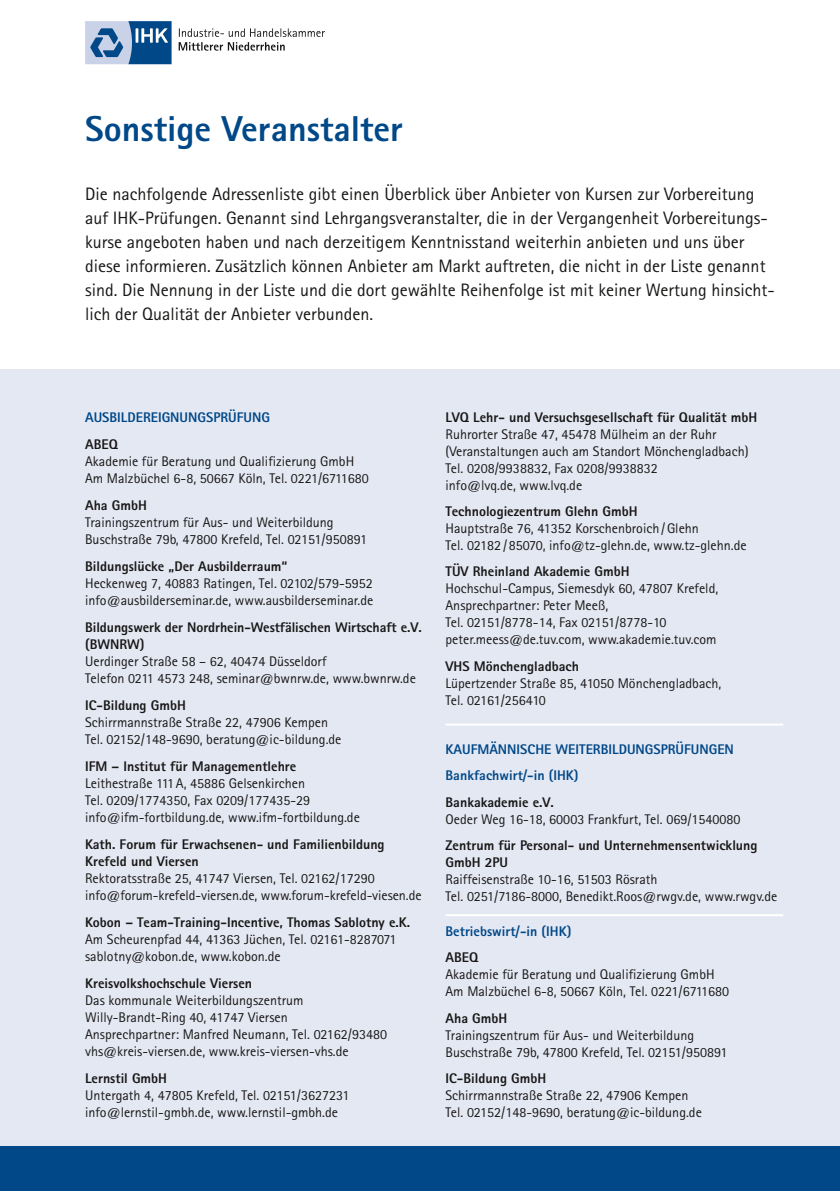
<style>
.page{position:relative;width:840px;height:1191px;background:#fff}
.page>*{position:absolute;margin:0;border:0;box-sizing:border-box;transform-origin:0 0}
.t1{font:800 36px "Rotis Sans Serif Pro";color:#004888}
.t2{font:18px/24px "Rotis Sans Serif Pro";color:#181716}
.t3{font:14px/17px "Rotis Sans Serif Pro";color:#181716}
.t4{font:800 14px/17px "Rotis Sans Serif Pro";color:#181716}
.t5{font:800 14px/26.4px "Rotis Sans Serif Pro";color:#004888}
</style>
<div class="page">
<div style="left:0;top:1145px;width:839px;height:46px;background:#004888"></div>
<hr style="left:839px;top:1145px;width:1px;height:46px;background:#004888">
<svg style="left:85px;top:21px;width:86px;height:43px;background:#628cb6"></svg>
<svg style="left:178px;top:28px;width:147px;height:23px"></svg>
<div style="left:0;top:369px;width:839px;height:776px;background:#e4e8f3"></div>
<hr style="left:839px;top:85px;width:1px;height:1060px;background:#e4e8f3">
<hr style="left:445px;top:723px;width:337px;height:2px;background:#fff">
<hr style="left:445px;top:914px;width:337px;height:2px;background:#fff">
<h1 class="t1" style="left:85px;top:106px;width:319px">Sonstige Veranstalter</h1>
<p class="t2" style="left:85px;top:182px;width:691px">Die nachfolgende Adressenliste gibt einen Überblick über Anbieter von Kursen zur Vorbereitung auf IHK-Prüfungen. Genannt sind Lehrgangsveranstalter, die in der Vergangenheit Vorbereitungs&shy;kurse angeboten haben und nach derzeitigem Kenntnisstand weiterhin anbieten und uns über diese informieren. Zusätzlich können Anbieter am Markt auftreten, die nicht in der Liste genannt sind. Die Nennung in der Liste und die dort gewählte Reihenfolge ist mit keiner Wertung hinsicht&shy;lich der Qualität der Anbieter verbunden.</p>
<p class="t5" style="left:85px;top:403px;width:186px">AUSBILDEREIGNUNGSPRÜFUNG</p>
<p class="t4" style="left:85px;top:435px;width:34px">ABEQ</p>
<p class="t3" style="left:85px;top:452px;width:285px">Akademie für Beratung und Qualifizierung GmbH<br>Am Malzbüchel 6-8, 50667 Köln, Tel. 0221/6711680</p>
<p class="t4" style="left:85px;top:496px;width:63px">Aha GmbH</p>
<p class="t3" style="left:85px;top:513px;width:283px">Trainingszentrum für Aus- und Weiterbildung<br>Buschstraße 79b, 47800 Krefeld, Tel. 02151/950891</p>
<p class="t4" style="left:85px;top:557px;width:204px">Bildungslücke „Der Ausbilderraum“</p>
<p class="t3" style="left:85px;top:574px;width:289px">Heckenweg 7, 40883 Ratingen, Tel. 02102/579-5952 info@ausbilderseminar.de, www.ausbilderseminar.de</p>
<p class="t4" style="left:85px;top:618px;width:338px">Bildungswerk der Nordrhein-Westfälischen Wirtschaft e.V. (BWNRW)</p>
<p class="t3" style="left:85px;top:652px;width:332px">Uerdinger Straße 58 – 62, 40474 Düsseldorf<br>Telefon 0211 4573 248, seminar@bwnrw.de, www.bwnrw.de</p>
<p class="t4" style="left:85px;top:696px;width:102px">IC-Bildung GmbH</p>
<p class="t3" style="left:85px;top:713px;width:258px">Schirrmannstraße Straße 22, 47906 Kempen<br>Tel. 02152/148-9690, beratung@ic-bildung.de</p>
<p class="t4" style="left:85px;top:757px;width:213px">IFM – Institut für Managementlehre</p>
<p class="t3" style="left:85px;top:775px;width:276px">Leithestraße 111 A, 45886 Gelsenkirchen<br>Tel. 0209/1774350, Fax 0209/177435-29 info@ifm-fortbildung.de, www.ifm-fortbildung.de</p>
<p class="t4" style="left:85px;top:835px;width:301px">Kath. Forum für Erwachsenen- und Familienbildung<br>Krefeld und Viersen</p>
<p class="t3" style="left:85px;top:870px;width:338px">Rektoratsstraße 25, 41747 Viersen, Tel. 02162/17290 info@forum-krefeld-viersen.de, www.forum-krefeld-viesen.de</p>
<p class="t4" style="left:85px;top:913px;width:326px">Kobon – Team-Training-Incentive, Thomas Sablotny e.K.</p>
<p class="t3" style="left:85px;top:931px;width:313px">Am Scheurenpfad 44, 41363 Jüchen, Tel. 02161-8287071 sablotny@kobon.de, www.kobon.de</p>
<p class="t4" style="left:85px;top:974px;width:168px">Kreisvolkshochschule Viersen</p>
<p class="t3" style="left:85px;top:992px;width:303px">Das kommunale Weiterbildungszentrum Willy-Brandt-Ring 40, 41747 Viersen<br>Ansprechpartner: Manfred Neumann, Tel. 02162/93480 vhs@kreis-viersen.de, www.kreis-viersen-vhs.de</p>
<p class="t4" style="left:85px;top:1069px;width:83px">Lernstil GmbH</p>
<p class="t3" style="left:85px;top:1087px;width:266px">Untergath 4, 47805 Krefeld, Tel. 02151/3627231 info@lernstil-gmbh.de, www.lernstil-gmbh.de</p>
<p class="t4" style="left:445px;top:408px;width:313px">LVQ Lehr- und Versuchsgesellschaft für Qualität mbH</p>
<p class="t3" style="left:445px;top:425px;width:304px">Ruhrorter Straße 47, 45478 Mülheim an der Ruhr (Veranstaltungen auch am Standort Mönchengladbach)<br>Tel. 0208/9938832, Fax 0208/9938832<br>info@lvq.de, www.lvq.de</p>
<p class="t4" style="left:445px;top:503px;width:193px">Technologiezentrum Glehn GmbH</p>
<p class="t3" style="left:445px;top:520px;width:302px">Hauptstraße 76, 41352 Korschenbroich / Glehn<br>Tel. 02182 / 85070, info@tz-glehn.de, www.tz-glehn.de</p>
<p class="t4" style="left:445px;top:563px;width:185px">TÜV Rheinland Akademie GmbH</p>
<p class="t3" style="left:445px;top:580px;width:274px">Hochschul-Campus, Siemesdyk 60, 47807 Krefeld, Ansprechpartner: Peter Meeß,<br>Tel. 02151/8778-14, Fax 02151/8778-10 peter.meess@de.tuv.com, www.akademie.tuv.com</p>
<p class="t4" style="left:445px;top:657px;width:135px">VHS Mönchengladbach</p>
<p class="t3" style="left:445px;top:674px;width:277px">Lüpertzender Straße 85, 41050 Mönchengladbach,<br>Tel. 02161/256410</p>
<p class="t5" style="left:445px;top:736px;width:290px">KAUFMÄNNISCHE WEITERBILDUNGSPRÜFUNGEN<br>Bankfachwirt/-in (IHK)</p>
<p class="t4" style="left:445px;top:793px;width:110px">Bankakademie e.V.</p>
<p class="t3" style="left:445px;top:810px;width:296px">Oeder Weg 16-18, 60003 Frankfurt, Tel. 069/1540080</p>
<p class="t4" style="left:445px;top:836px;width:313px">Zentrum für Personal- und Unternehmensentwicklung<br>GmbH 2PU</p>
<p class="t3" style="left:445px;top:871px;width:333px">Raiffeisenstraße 10-16, 51503 Rösrath<br>Tel. 0251/7186-8000, Benedikt.Roos@rwgv.de, www.rwgv.de</p>
<p class="t5" style="left:445px;top:918px;width:127px">Betriebswirt/-in (IHK)</p>
<p class="t4" style="left:445px;top:949px;width:34px">ABEQ</p>
<p class="t3" style="left:445px;top:966px;width:285px">Akademie für Beratung und Qualifizierung GmbH<br>Am Malzbüchel 6-8, 50667 Köln, Tel. 0221/6711680</p>
<p class="t4" style="left:445px;top:1009px;width:63px">Aha GmbH</p>
<p class="t3" style="left:445px;top:1026px;width:283px">Trainingszentrum für Aus- und Weiterbildung<br>Buschstraße 79b, 47800 Krefeld, Tel. 02151/950891</p>
<p class="t4" style="left:445px;top:1069px;width:102px">IC-Bildung GmbH</p>
<p class="t3" style="left:445px;top:1087px;width:258px">Schirrmannstraße Straße 22, 47906 Kempen<br>Tel. 02152/148-9690, beratung@ic-bildung.de</p>
</div>
